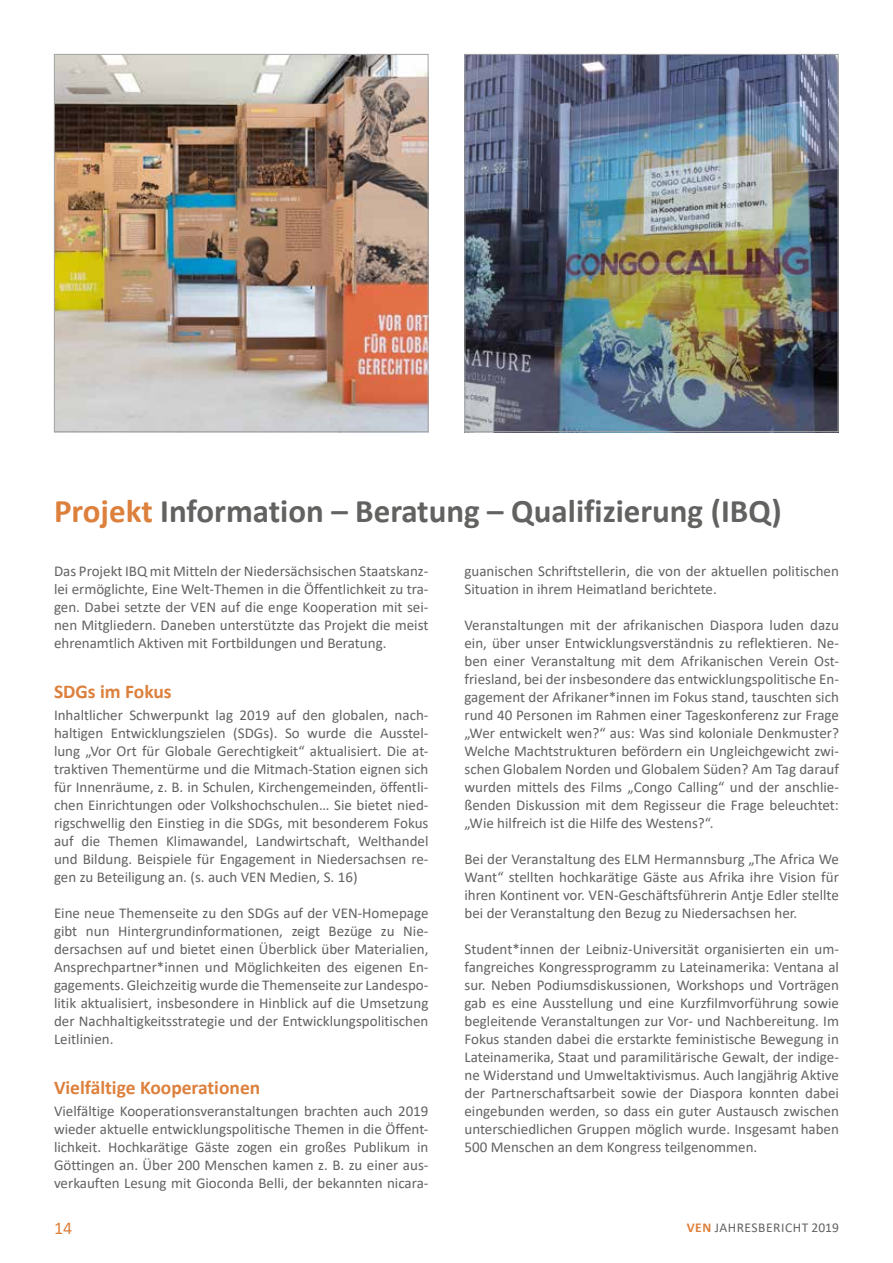
<style>
.page{position:relative;width:893px;height:1263px;background:#fff}
.page>*{position:absolute;margin:0;border:0;box-sizing:border-box;transform-origin:0 0}
.t1{font:700 33px "Calibri";color:#626261}
.t2{font:700 19.5px "Calibri";color:#dd803c}
.t3{font:18px "Calibri";color:#dd803c}
.t4{font:15px/18px "Calibri";color:#626261;text-align:justify}
.t5{font:13.5px "Calibri";letter-spacing:.04em;color:#626261}
.s1{color:#dd803c}
.s2{font-weight:700;color:#dd803c}
</style>
<div class="page">
<img style="left:56px;top:56px;width:370px;height:374px">
<div style="left:54px;top:54px;width:374px;height:378px;border:1px solid #a2a3a3"></div>
<img style="left:466px;top:56px;width:370px;height:374px">
<div style="left:464px;top:54px;width:374px;height:378px;border:1px solid #a2a3a3"></div>
<h1 class="t1" style="left:54px;top:488px;width:729px"><span class="s1">Projekt</span> Information – Beratung – Qualifizierung (IBQ)</h1>
<p class="t4" style="left:54px;top:562px;width:376px">Das Projekt IBQ mit Mitteln der Niedersächsischen Staatskanz&shy;lei ermöglichte, Eine Welt-Themen in die Öffentlichkeit zu tra&shy;gen. Dabei setzte der VEN auf die enge Kooperation mit sei&shy;nen Mitgliedern. Daneben unterstützte das Projekt die meist ehrenamtlich Aktiven mit Fortbildungen und Beratung.</p>
<h2 class="t2" style="left:54px;top:677px;width:119px">SDGs im Fokus</h2>
<p class="t4" style="left:54px;top:706px;width:376px">Inhaltlicher Schwerpunkt lag 2019 auf den globalen, nach&shy;haltigen Entwicklungszielen (SDGs). So wurde die Ausstel&shy;lung „Vor Ort für Globale Gerechtigkeit“ aktualisiert. Die at&shy;traktiven Thementürme und die Mitmach-Station eignen sich für Innenräume, z. B. in Schulen, Kirchengemeinden, öffentli&shy;chen Einrichtungen oder Volkshochschulen… Sie bietet nied&shy;rigschwellig den Einstieg in die SDGs, mit besonderem Fokus auf die Themen Klimawandel, Landwirtschaft, Welthandel und Bildung. Beispiele für Engagement in Niedersachsen re&shy;gen zu Beteiligung an. (s. auch VEN Medien, S. 16)</p>
<p class="t4" style="left:54px;top:904px;width:376px">Eine neue Themenseite zu den SDGs auf der VEN-Homepage gibt nun Hintergrundinformationen, zeigt Bezüge zu Nie&shy;dersachsen auf und bietet einen Überblick über Materialien, Ansprechpartner*innen und Möglichkeiten des eigenen En&shy;gagements. Gleichzeitig wurde die Themenseite zur Landespo&shy;litik aktualisiert, insbesondere in Hinblick auf die Umsetzung der Nachhaltigkeitsstrategie und der Entwicklungspolitischen Leitlinien.</p>
<h2 class="t2" style="left:54px;top:1073px;width:208px">Vielfältige Kooperationen</h2>
<p class="t4" style="left:54px;top:1102px;width:376px">Vielfältige Kooperationsveranstaltungen brachten auch 2019 wieder aktuelle entwicklungspolitische Themen in die Öffent&shy;lichkeit. Hochkarätige Gäste zogen ein großes Publikum in Göttingen an. Über 200 Menschen kamen z. B. zu einer aus&shy;verkauften Lesung mit Gioconda Belli, der bekannten nicara-</p>
<p class="t4" style="left:464px;top:562px;width:376px">guanischen Schriftstellerin, die von der aktuellen politischen<br>Situation in ihrem Heimatland berichtete.</p>
<p class="t4" style="left:464px;top:616px;width:376px">Veranstaltungen mit der afrikanischen Diaspora luden dazu ein, über unser Entwicklungsverständnis zu reflektieren. Ne&shy;ben einer Veranstaltung mit dem Afrikanischen Verein Ost&shy;friesland, bei der insbesondere das entwicklungspolitische En&shy;gagement der Afrikaner*innen im Fokus stand, tauschten sich rund 40 Personen im Rahmen einer Tageskonferenz zur Frage „Wer entwickelt wen?“ aus: Was sind koloniale Denkmuster?<br>Welche Machtstrukturen befördern ein Ungleichgewicht zwi&shy;schen Globalem Norden und Globalem Süden? Am Tag darauf wurden mittels des Films „Congo Calling“ und der anschlie&shy;ßenden Diskussion mit dem Regisseur die Frage beleuchtet: „Wie hilfreich ist die Hilfe des Westens?“.</p>
<p class="t4" style="left:464px;top:850px;width:376px">Bei der Veranstaltung des ELM Hermannsburg „The Africa We Want“ stellten hochkarätige Gäste aus Afrika ihre Vision für ihren Kontinent vor. VEN-Geschäftsführerin Antje Edler stellte bei der Veranstaltung den Bezug zu Niedersachsen her.</p>
<p class="t4" style="left:464px;top:940px;width:376px">Student*innen der Leibniz-Universität organisierten ein um&shy;fangreiches Kongressprogramm zu Lateinamerika: Ventana al sur. Neben Podiumsdiskussionen, Workshops und Vorträgen gab es eine Ausstellung und eine Kurzfilmvorführung sowie begleitende Veranstaltungen zur Vor- und Nachbereitung. Im Fokus standen dabei die erstarkte feministische Bewegung in Lateinamerika, Staat und paramilitärische Gewalt, der indige&shy;ne Widerstand und Umweltaktivismus. Auch langjährig Aktive der Partnerschaftsarbeit sowie der Diaspora konnten dabei eingebunden werden, so dass ein guter Austausch zwischen unterschiedlichen Gruppen möglich wurde. Insgesamt haben 500 Menschen an dem Kongress teilgenommen.</p>
<p class="t3" style="left:54px;top:1215px;width:20px">14</p>
<p class="t5" style="left:687px;top:1218px;width:154px"><span class="s2">ven</span> Jahresbericht 2019</p>
</div>
